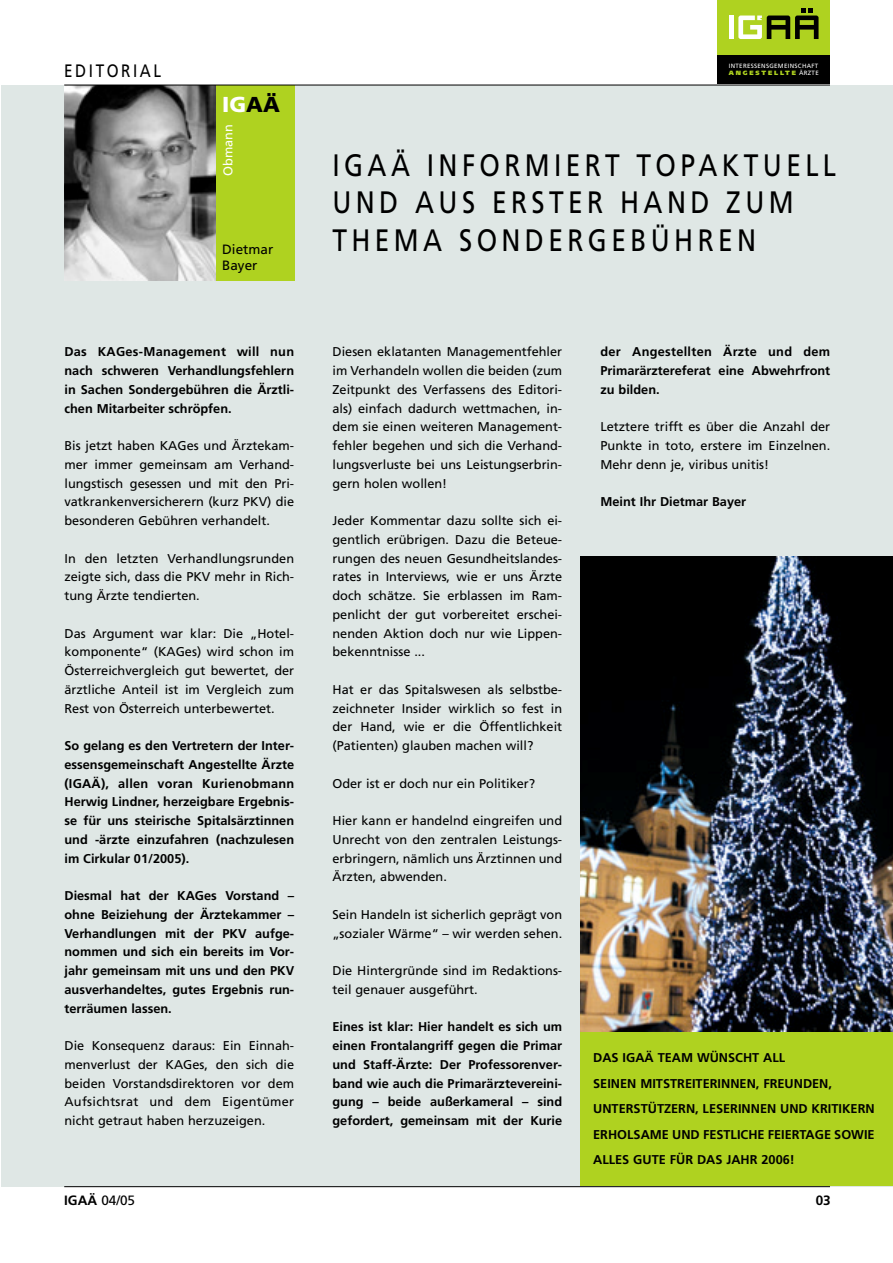
<style>
.page{position:relative;width:893px;height:1263px;background:#fff}
.page>*{position:absolute;margin:0;border:0;box-sizing:border-box;transform-origin:0 0}
.t1{font:31.05px/37.2px "Frutiger";letter-spacing:.165em;color:#000;scale:.85 1}
.t2{font:900 21.6px "Frutiger";color:#fff}
.t3{font:18px "Frutiger";letter-spacing:.165em;color:#000;scale:.85 1}
.t4{font:13.5px/16.2px "Frutiger";color:#000}
.t5{font:700 13.5px "Frutiger";color:#000}
.t6{font:12.75px/18.8px "Frutiger";color:#000;text-align:justify}
.t7{font:700 12.75px/18.8px "Frutiger";color:#000;text-align:justify}
.t8{font:12.75px "Frutiger";color:#fff}
.t9{font:6.15px/6.8px "Frutiger";letter-spacing:.05em;color:#fff}
.s1{color:#000}
.s2{font-weight:900;color:#afd220}
.s3{font-weight:700}
</style>
<div class="page">
<div style="left:1px;top:85px;width:891px;height:1102px;background:#dfe7e5"></div>
<div style="left:580px;top:571px;width:312px;height:615px;background:#afd220"></div>
<div style="left:65px;top:85px;width:230px;height:196px;background:#afd220"></div>
<img style="left:65px;top:86px;width:151px;height:194px">
<hr style="left:64px;top:85px;width:766px;height:1px;background:#000">
<hr style="left:64px;top:1186px;width:766px;height:1px;background:#000">
<div style="left:717px;top:0;width:113px;height:56px;background:#afd220"></div>
<div style="left:717px;top:56px;width:113px;height:28px;background:#000"></div>
<hr style="left:729px;top:16px;width:4px;height:23px;background:#fff">
<svg style="left:738px;top:8px;width:80px;height:31px"></svg>
<img style="left:580px;top:557px;width:312px;height:474px">
<h3 class="t3" style="left:64px;top:64px;width:116px">EDITORIAL</h3>
<h2 class="t2" style="left:222px;top:96px;width:59px">IG<span class="s1">AÄ</span></h2>
<p class="t8" style="left:223px;top:176px;width:53px;rotate:-90deg">Obmann</p>
<p class="t4" style="left:222px;top:243px;width:53px">Dietmar<br>Bayer</p>
<p class="t9" style="left:728px;top:63px;width:91px">INTERESSENSGEMEINSCHAFT<br><span class="s2">ANGESTELLTE</span> ÄRZTE</p>
<h1 class="t1" style="left:332px;top:149px;width:594px">IGAÄ INFORMIERT TOPAKTUELL<br>UND AUS ERSTER HAND ZUM<br>THEMA SONDERGEBÜHREN</h1>
<p class="t7" style="left:600px;top:343px;width:231px">der Angestellten Ärzte und dem Primarärztereferat eine Abwehrfront zu bilden.</p>
<p class="t6" style="left:600px;top:418px;width:231px">Letztere trifft es über die Anzahl der Punkte in toto, erstere im Einzelnen.<br>Mehr denn je, viribus unitis!</p>
<p class="t7" style="left:600px;top:493px;width:147px">Meint Ihr Dietmar Bayer</p>
<p class="t6" style="left:332px;top:343px;width:231px">Diesen eklatanten Managementfehler im Verhandeln wollen die beiden (zum Zeitpunkt des Verfassens des Editori&shy;als) einfach dadurch wettmachen, in&shy;dem sie einen weiteren Management&shy;fehler begehen und sich die Verhand&shy;lungsverluste bei uns Leistungserbrin&shy;gern holen wollen!</p>
<p class="t6" style="left:332px;top:512px;width:231px">Jeder Kommentar dazu sollte sich ei&shy;gentlich erübrigen. Dazu die Beteue&shy;rungen des neuen Gesundheitslandes&shy;rates in Interviews, wie er uns Ärzte doch schätze. Sie erblassen im Ram&shy;penlicht der gut vorbereitet erschei&shy;nenden Aktion doch nur wie Lippen&shy;bekenntnisse ...</p>
<p class="t6" style="left:332px;top:681px;width:231px">Hat er das Spitalswesen als selbstbe&shy;zeichneter Insider wirklich so fest in der Hand, wie er die Öffentlichkeit (Patienten) glauben machen will?</p>
<p class="t6" style="left:332px;top:775px;width:204px">Oder ist er doch nur ein Politiker?</p>
<p class="t6" style="left:332px;top:812px;width:231px">Hier kann er handelnd eingreifen und Unrecht von den zentralen Leistungs&shy;erbringern, nämlich uns Ärztinnen und Ärzten, abwenden.</p>
<p class="t6" style="left:332px;top:906px;width:231px">Sein Handeln ist sicherlich geprägt von „sozialer Wärme“ – wir werden sehen.</p>
<p class="t6" style="left:332px;top:962px;width:231px">Die Hintergründe sind im Redaktions&shy;teil genauer ausgeführt.</p>
<p class="t7" style="left:332px;top:1018px;width:231px">Eines ist klar: Hier handelt es sich um einen Frontalangriff gegen die Primar und Staff-Ärzte: Der Professorenver&shy;band wie auch die Primarärztevereini&shy;gung – beide außerkameral – sind gefordert, gemeinsam mit der Kurie</p>
<p class="t7" style="left:64px;top:343px;width:231px">Das KAGes-Management will nun nach schweren Verhandlungsfehlern in Sachen Sondergebühren die Ärztli&shy;chen Mitarbeiter schröpfen.</p>
<p class="t6" style="left:64px;top:437px;width:231px">Bis jetzt haben KAGes und Ärztekam&shy;mer immer gemeinsam am Verhand&shy;lungstisch gesessen und mit den Pri&shy;vatkrankenversicherern (kurz PKV) die besonderen Gebühren verhandelt.</p>
<p class="t6" style="left:64px;top:550px;width:231px">In den letzten Verhandlungsrunden zeigte sich, dass die PKV mehr in Rich&shy;tung Ärzte tendierten.</p>
<p class="t6" style="left:64px;top:625px;width:231px">Das Argument war klar: Die „Hotel&shy;komponente“ (KAGes) wird schon im Österreichvergleich gut bewertet, der ärztliche Anteil ist im Vergleich zum Rest von Österreich unterbewertet.</p>
<p class="t7" style="left:64px;top:737px;width:231px">So gelang es den Vertretern der Inter&shy;essensgemeinschaft Angestellte Ärzte (IGAÄ), allen voran Kurienobmann Herwig Lindner, herzeigbare Ergebnis&shy;se für uns steirische Spitalsärztinnen und -ärzte einzufahren (nachzulesen im Cirkular 01/2005).</p>
<p class="t7" style="left:64px;top:887px;width:231px">Diesmal hat der KAGes Vorstand – ohne Beiziehung der Ärztekammer – Verhandlungen mit der PKV aufge&shy;nommen und sich ein bereits im Vor&shy;jahr gemeinsam mit uns und den PKV ausverhandeltes, gutes Ergebnis run&shy;terräumen lassen.</p>
<p class="t6" style="left:64px;top:1037px;width:231px">Die Konsequenz daraus: Ein Einnah&shy;menverlust der KAGes, den sich die beiden Vorstandsdirektoren vor dem Aufsichtsrat und dem Eigentümer nicht getraut haben herzuzeigen.</p>
<p class="t7" style="left:593px;top:1046px;width:283px;line-height:25.5px;text-align:left">DAS IGAÄ TEAM WÜNSCHT ALL<br>SEINEN MITSTREITERINNEN, FREUNDEN, UNTERSTÜTZERN, LESERINNEN UND KRITIKERN ERHOLSAME UND FESTLICHE FEIERTAGE SOWIE ALLES GUTE FÜR DAS JAHR 2006!</p>
<p class="t4" style="left:64px;top:1194px;width:72px"><span class="s3">IGAÄ</span> 04/05</p>
<p class="t5" style="left:815px;top:1195px;width:17px">03</p>
</div>
